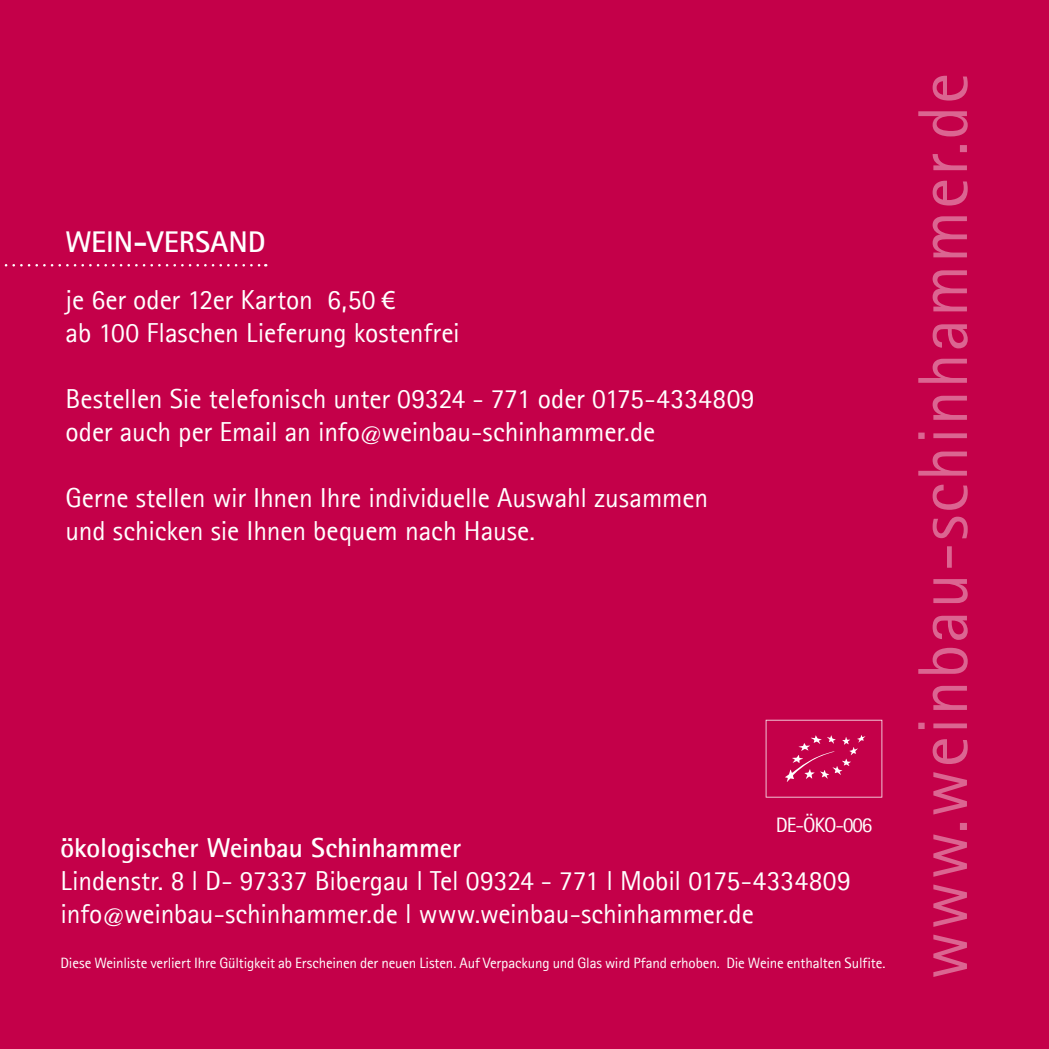
<style>
.page{position:relative;width:1049px;height:1049px;background:#c40049}
.page>*{position:absolute;margin:0;border:0;box-sizing:border-box;transform-origin:0 0}
.t1{font:700 30px "Rotis Sans Serif";color:#fff}
.t2{font:27.5px/33px "Rotis Sans Serif";letter-spacing:-.005em;color:#fff}
.t3{font:700 27.5px "Rotis Sans Serif";letter-spacing:-.005em;color:#fff}
.t4{font:21px "Rotis Sans Serif";letter-spacing:-.05em;color:#fff}
.t5{font:15px "Rotis Sans Serif";letter-spacing:-.01em;color:#fff}
.s1{font-family:"Myriad Pro"}
.s2{font-size:22.5px}
</style>
<div class="page">
<svg style="left:918px;top:76px;width:50px;height:901px"></svg>
<svg style="left:4px;top:264px;width:262px;height:2px"></svg>
<svg style="left:766px;top:720px;width:116px;height:77px"></svg>
<p class="t1" style="left:66px;top:223px;width:198px">Wein-Versand</p>
<p class="t2" style="left:66px;top:283px;width:396px">je 6er oder 12er Karton 6,50 <span class="s1">€<br></span>ab 100 Flaschen Lieferung kostenfrei</p>
<p class="t2" style="left:66px;top:382px;width:691px">Bestellen Sie telefonisch unter 09324 - 771 oder 0175-4334809 oder auch per Email an info<span class="s2">@</span>weinbau-schinhammer.de</p>
<p class="t2" style="left:66px;top:481px;width:644px">Gerne stellen wir Ihnen Ihre individuelle Auswahl zusammen und schicken sie Ihnen bequem nach Hause.</p>
<p class="t4" style="left:776px;top:812px;width:98px">DE-ÖKO-006</p>
<p class="t3" style="left:60px;top:830px;width:402px">ökologischer Weinbau Schinhammer</p>
<p class="t2" style="left:60px;top:864px;width:792px">Lindenstr. 8 l D- 97337 Bibergau l Tel 09324 - 771 l Mobil 0175-4334809 info<span class="s2">@</span>weinbau-schinhammer.de l www.weinbau-schinhammer.de</p>
<p class="t5" style="left:60px;top:954px;width:826px">Diese Weinliste verliert Ihre Gültigkeit ab Erscheinen der neuen Listen. Auf Verpackung und Glas wird Pfand erhoben. Die Weine enthalten Sulfite.</p>
</div>
